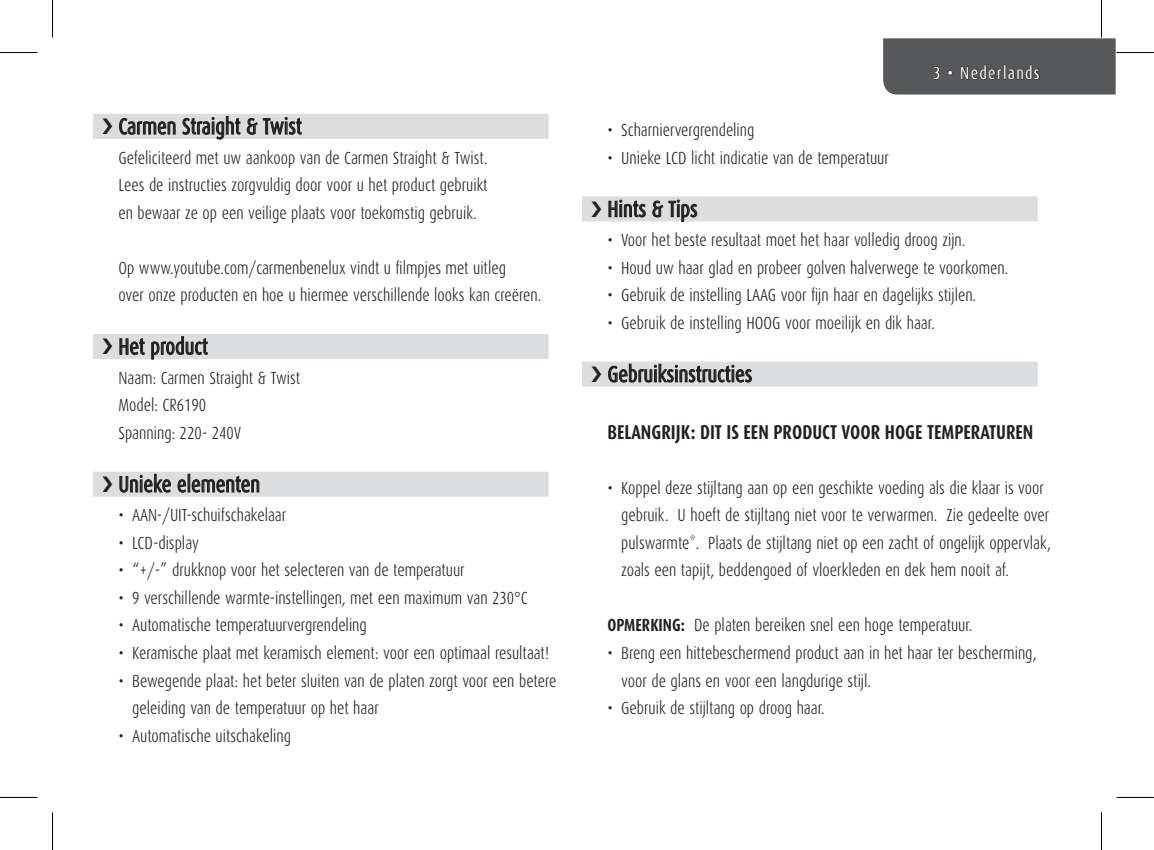
<style>
.page{position:relative;width:1154px;height:850px;background:#fff}
.page>*{position:absolute;margin:0;border:0;box-sizing:border-box;transform-origin:0 0}
.t1{font:22.5px "Dax Condensed";color:#231f20;scale:.94 1}
.t2{font:700 20px "Dax Condensed";color:#231f20;scale:.94 1}
.t3{font:300 17.5px/27.5px "Dax Condensed";color:#231f20;scale:.94 1}
.t4{font:17.5px "Dax Condensed";letter-spacing:.08em;color:#fff;scale:.94 1}
.s1{font-weight:700}
</style>
<div class="page">
<svg style="left:883px;top:38px;width:232px;height:56px"></svg>
<div style="left:93px;top:114px;width:456px;height:25px;background:#dcdddf"></div>
<div style="left:93px;top:334px;width:456px;height:25px;background:#dcdddf"></div>
<div style="left:93px;top:471px;width:456px;height:25px;background:#dcdddf"></div>
<svg style="left:119px;top:118px;width:57px;height:17px"></svg>
<svg style="left:182px;top:116px;width:59px;height:24px"></svg>
<svg style="left:247px;top:117px;width:55px;height:18px"></svg>
<svg style="left:119px;top:338px;width:26px;height:17px"></svg>
<svg style="left:151px;top:336px;width:57px;height:23px"></svg>
<svg style="left:119px;top:473px;width:52px;height:19px"></svg>
<svg style="left:178px;top:474px;width:81px;height:18px"></svg>
<div style="left:582px;top:196px;width:456px;height:25px;background:#dcdddf"></div>
<div style="left:582px;top:361px;width:456px;height:25px;background:#dcdddf"></div>
<svg style="left:608px;top:200px;width:38px;height:17px"></svg>
<svg style="left:652px;top:200px;width:45px;height:22px"></svg>
<svg style="left:608px;top:363px;width:144px;height:19px"></svg>
<hr style="left:0;top:52px;width:38px;height:1px;background:#000">
<hr style="left:1116px;top:52px;width:38px;height:1px;background:#000">
<hr style="left:0;top:796px;width:38px;height:1px;background:#000">
<hr style="left:1116px;top:796px;width:38px;height:1px;background:#000">
<hr style="left:52px;top:0;width:1px;height:38px;background:#000">
<hr style="left:52px;top:812px;width:1px;height:37px;background:#000">
<hr style="left:1101px;top:0;width:1px;height:38px;background:#000">
<hr style="left:1101px;top:812px;width:1px;height:37px;background:#000">
<p class="t1" style="left:118px;top:116px;width:197px">Carmen Straight &amp; Twist</p>
<p class="t3" style="left:118px;top:144px;width:394px;text-align:justify">Gefeliciteerd met uw aankoop van de Carmen Straight &amp; Twist.<br>Lees de instructies zorgvuldig door voor u het product gebruikt en bewaar ze op een veilige plaats voor toekomstig gebruik.</p>
<p class="t3" style="left:118px;top:254px;width:451px">Op www.youtube.com/carmenbenelux vindt u filmpjes met uitleg<br>over onze producten en hoe u hiermee verschillende looks kan creëren.</p>
<p class="t1" style="left:118px;top:336px;width:97px">Het product</p>
<p class="t3" style="left:118px;top:364px;width:195px">Naam: Carmen Straight &amp; Twist<br>Model: CR6190<br>Spanning: 220- 240V</p>
<p class="t1" style="left:118px;top:474px;width:152px">Unieke elementen</p>
<p class="t3" style="left:118px;top:501px;width:180px">• AAN-/UIT-schuifschakelaar</p>
<p class="t3" style="left:118px;top:529px;width:87px">• LCD-display</p>
<p class="t3" style="left:118px;top:556px;width:370px">• “+/-” drukknop voor het selecteren van de temperatuur</p>
<p class="t3" style="left:118px;top:584px;width:437px">• 9 verschillende warmte-instellingen, met een maximum van 230°C</p>
<p class="t3" style="left:118px;top:611px;width:266px">• Automatische temperatuurvergrendeling</p>
<p class="t3" style="left:118px;top:639px;width:460px">• Keramische plaat met keramisch element: voor een optimaal resultaat!</p>
<p class="t3" style="left:132px;top:666px;width:453px;text-indent:-14px">• Bewegende plaat: het beter sluiten van de platen zorgt voor een betere geleiding van de temperatuur op het haar</p>
<p class="t3" style="left:118px;top:721px;width:185px">• Automatische uitschakeling</p>
<p class="t4" style="left:933px;top:65px;width:115px">3 • Nederlands</p>
<p class="t3" style="left:607px;top:116px;width:158px">• Scharniervergrendeling</p>
<p class="t3" style="left:607px;top:144px;width:301px">• Unieke LCD licht indicatie van de temperatuur</p>
<p class="t1" style="left:607px;top:199px;width:97px">Hints &amp; Tips</p>
<p class="t3" style="left:607px;top:226px;width:382px">• Voor het beste resultaat moet het haar volledig droog zijn.</p>
<p class="t3" style="left:607px;top:254px;width:428px">• Houd uw haar glad en probeer golven halverwege te voorkomen.</p>
<p class="t3" style="left:607px;top:281px;width:394px">• Gebruik de instelling LAAG voor fijn haar en dagelijks stijlen.</p>
<p class="t3" style="left:607px;top:309px;width:349px">• Gebruik de instelling HOOG voor moeilijk en dik haar.</p>
<p class="t1" style="left:607px;top:364px;width:155px">Gebruiksinstructies</p>
<p class="t2" style="left:607px;top:420px;width:455px">BELANGRIJK: DIT IS EEN PRODUCT VOOR HOGE TEMPERATUREN</p>
<p class="t3" style="left:621px;top:474px;width:459px;text-indent:-14px">• Koppel deze stijltang aan op een geschikte voeding als die klaar is voor gebruik. U hoeft de stijltang niet voor te verwarmen. Zie gedeelte over pulswarmte*. Plaats de stijltang niet op een zacht of ongelijk oppervlak, zoals een tapijt, beddengoed of vloerkleden en dek hem nooit af.</p>
<p class="t3" style="left:607px;top:611px;width:389px"><span class="s1">OPMERKING:</span> De platen bereiken snel een hoge temperatuur.</p>
<p class="t3" style="left:621px;top:639px;width:443px;text-indent:-14px">• Breng een hittebeschermend product aan in het haar ter bescherming, voor de glans en voor een langdurige stijl.</p>
<p class="t3" style="left:607px;top:694px;width:232px">• Gebruik de stijltang op droog haar.</p>
</div>
